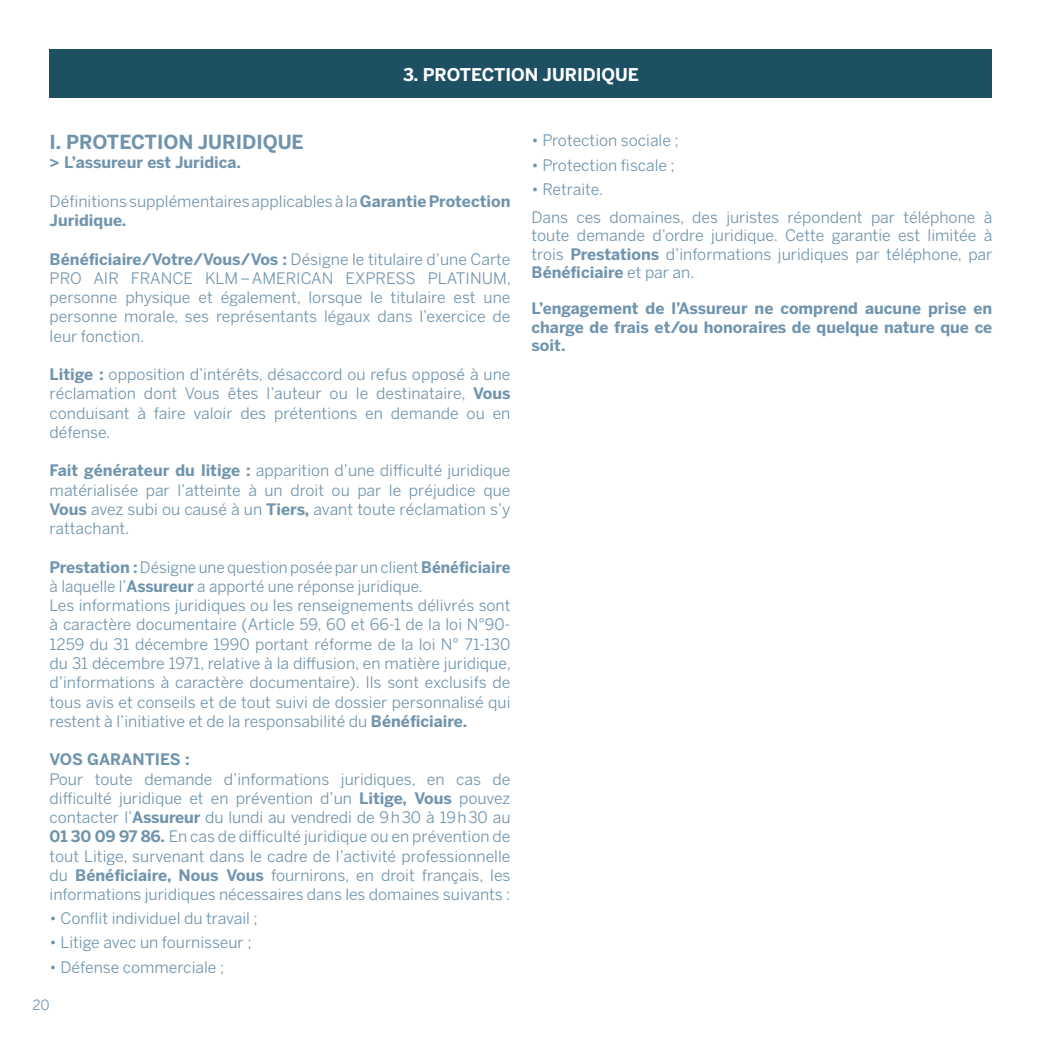
<style>
.page{position:relative;width:1042px;height:1042px;background:#fff}
.page>*{position:absolute;margin:0;border:0;box-sizing:border-box;transform-origin:0 0}
.t1{font:700 19.25px "Benton Sans";color:#7094ad}
.t2{font:700 17.5px "Benton Sans";color:#fff}
.t3{font:15.75px/19.2px "Benton Sans";color:#7094ad;text-align:justify}
.t4{font:700 15.75px/18.2px "Benton Sans";color:#7094ad;text-align:justify}
.t5{font:14px "Benton Sans";color:#7094ad}
.s1{font-weight:700}
</style>
<div class="page">
<div style="left:50px;top:50px;width:942px;height:48px;background:#1e5064"></div>
<p class="t2" style="left:403px;top:64px;width:237px">3. PROTECTION JURIDIQUE</p>
<p class="t1" style="left:50px;top:131px;width:256px">I. PROTECTION JURIDIQUE</p>
<p class="t4" style="left:50px;top:153px;width:193px">&gt; L’assureur est Juridica.</p>
<p class="t3" style="left:50px;top:191px;width:462px">Définitions supplémentaires applicables à la <span class="s1">Garantie Protection<br>Juridique.</span></p>
<p class="t3" style="left:50px;top:249px;width:463px"><span class="s1">Bénéficiaire/Votre/Vous/Vos :</span> Désigne le titulaire d’une Carte PRO AIR FRANCE KLM–AMERICAN EXPRESS PLATINUM, personne physique et également, lorsque le titulaire est une personne morale, ses représentants légaux dans l’exercice de leur fonction.</p>
<p class="t3" style="left:50px;top:365px;width:462px"><span class="s1">Litige :</span> opposition d’intérêts, désaccord ou refus opposé à une réclamation dont Vous êtes l’auteur ou le destinataire, <span class="s1">Vous </span>conduisant à faire valoir des prétentions en demande ou en défense.</p>
<p class="t3" style="left:50px;top:461px;width:462px"><span class="s1">Fait générateur du litige :</span> apparition d’une difficulté juridique matérialisée par l’atteinte à un droit ou par le préjudice que <span class="s1">Vous</span> avez subi ou causé à un <span class="s1">Tiers,</span> avant toute réclamation s’y rattachant.</p>
<p class="t3" style="left:50px;top:557px;width:463px;text-align:left"><span class="s1">Prestation :</span> Désigne une question posée par un client <span class="s1">Bénéficiaire </span>à laquelle l’<span class="s1">Assureur</span> a apporté une réponse juridique.<br>Les informations juridiques ou les renseignements délivrés sont à caractère documentaire (Article 59, 60 et 66-1 de la loi N°90- 1259 du 31 décembre 1990 portant réforme de la loi N° 71-130 du 31 décembre 1971, relative à la diffusion, en matière juridique, d’informations à caractère documentaire). Ils sont exclusifs de tous avis et conseils et de tout suivi de dossier personnalisé qui restent à l’initiative et de la responsabilité du <span class="s1">Bénéficiaire.</span></p>
<p class="t4" style="left:50px;top:750px;width:142px">VOS GARANTIES :</p>
<p class="t3" style="left:50px;top:769px;width:462px">Pour toute demande d’informations juridiques, en cas de difficulté juridique et en prévention d’un <span class="s1">Litige, Vous</span> pouvez contacter l’<span class="s1">Assureur</span> du lundi au vendredi de 9h30 à 19h30 au <span class="s1">01 30 09 97 86.</span> En cas de difficulté juridique ou en prévention de tout Litige, survenant dans le cadre de l’activité professionnelle du <span class="s1">Bénéficiaire, Nous Vous</span> fournirons, en droit français, les informations juridiques nécessaires dans les domaines suivants :</p>
<p class="t3" style="left:50px;top:909px;width:210px">• Conflit individuel du travail ;</p>
<p class="t3" style="left:50px;top:933px;width:203px">• Litige avec un fournisseur ;</p>
<p class="t3" style="left:50px;top:957px;width:176px">• Défense commerciale ;</p>
<p class="t5" style="left:32px;top:997px;width:19px">20</p>
<p class="t3" style="left:531px;top:131px;width:149px">• Protection sociale ;</p>
<p class="t3" style="left:531px;top:155px;width:145px">• Protection fiscale ;</p>
<p class="t3" style="left:531px;top:175px;width:462px;line-height:28.2px">• Retraite.<br>Dans ces domaines, des juristes répondent par téléphone à</p>
<p class="t3" style="left:531px;top:226px;width:462px;line-height:18.2px">toute demande d’ordre juridique. Cette garantie est limitée à trois <span class="s1">Prestations</span> d’informations juridiques par téléphone, par <span class="s1">Bénéficiaire</span> et par an.</p>
<p class="t4" style="left:531px;top:299px;width:462px">L’engagement de l’Assureur ne comprend aucune prise en charge de frais et/ou honoraires de quelque nature que ce soit.</p>
</div>
